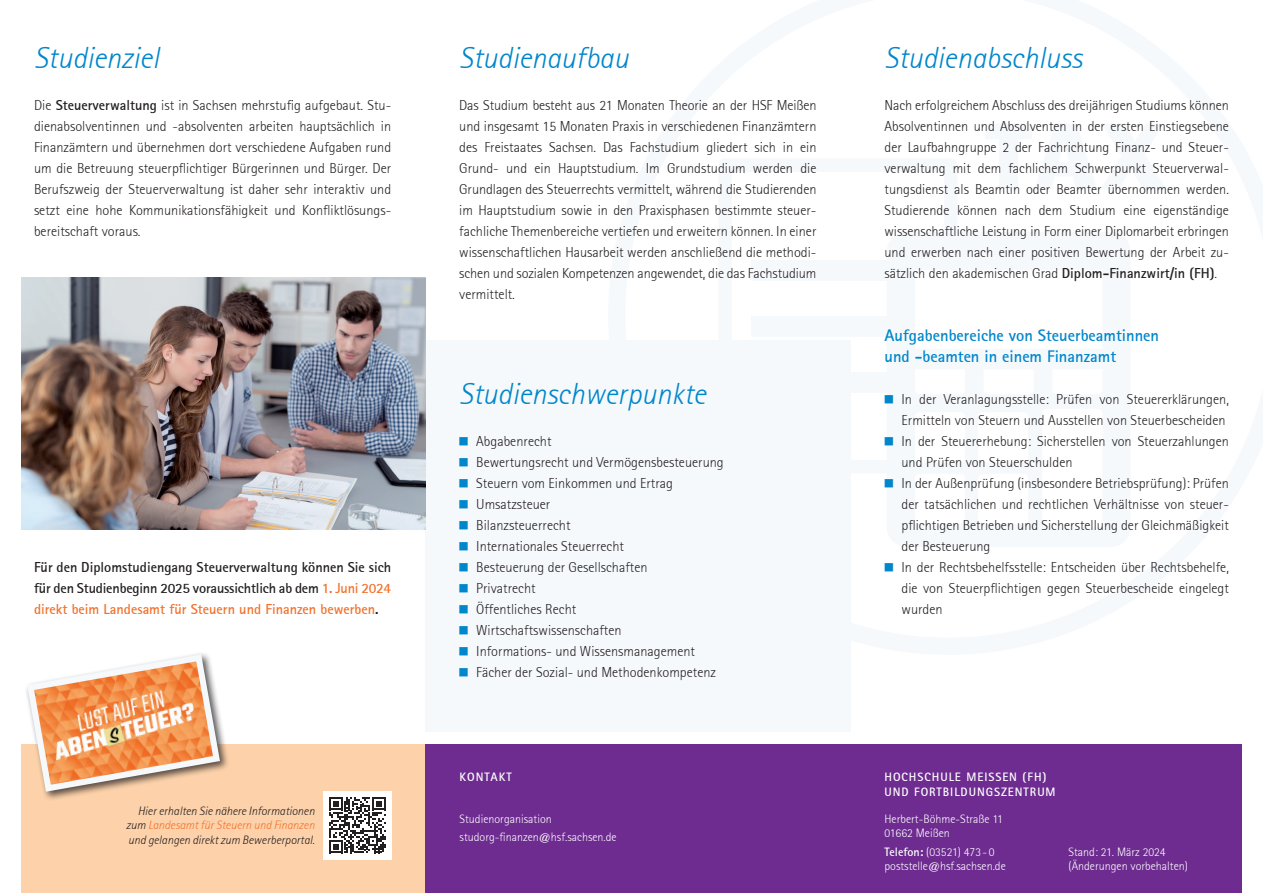
<style>
.page{position:relative;width:1263px;height:893px;background:#fff}
.page>*{position:absolute;margin:0;border:0;box-sizing:border-box;transform-origin:0 0}
.t1{font:italic 300 30px "Rotis Sans Serif";color:#0086cb}
.t2{font:700 16.5px/21px "Rotis Sans Serif";color:#0086cb}
.t3{font:300 14.25px/21px "Rotis Sans Serif";color:#231f20;text-align:justify}
.t4{font:700 14.25px/21px "Rotis Sans Serif";color:#231f20;text-align:justify}
.t5{font:300 12px/14.4px "Rotis Sans Serif";color:#fff}
.t6{font:italic 300 12px/14.4px "Rotis Sans Serif";color:#231f20;text-align:justify}
.t7{font:700 12px/14.4px "Rotis Sans Serif";letter-spacing:.08em;color:#fff}
.s1{font-weight:700}
.s2{color:#f3712c}
</style>
<div class="page">
<div style="left:21px;top:744px;width:404px;height:149px;background:#fdd2aa"></div>
<div style="left:425px;top:341px;width:425px;height:391px;background:#f6f9fc"></div>
<div style="left:425px;top:744px;width:817px;height:149px;background:#6e2c91"></div>
<img style="left:21px;top:278px;width:404px;height:252px">
<div style="left:24px;top:652px;width:206px;height:149px;background:#231f20;opacity:.75"></div>
<svg style="left:24px;top:652px;width:199px;height:143px"></svg>
<div style="left:323px;top:791px;width:68px;height:68px;background:#fff"></div>
<svg style="left:329px;top:797px;width:56px;height:56px"></svg>
<h1 class="t1" style="left:34px;top:40px;width:126px">Studienziel</h1>
<p class="t3" style="left:34px;top:94px;width:359px">Die <span class="s1">Steuerverwaltung</span> ist in Sachsen mehrstufig aufgebaut. Stu&shy;dienabsolventinnen und -absolventen arbeiten hauptsächlich in Finanzämtern und übernehmen dort verschiedene Aufgaben rund um die Betreuung steuerpflichtiger Bürgerinnen und Bürger. Der Berufszweig der Steuerverwaltung ist daher sehr interaktiv und setzt eine hohe Kommunikationsfähigkeit und Konfliktlösungs&shy;bereitschaft voraus.</p>
<p class="t4" style="left:34px;top:556px;width:359px">Für den Diplomstudiengang Steuerverwaltung können Sie sich für den Studienbeginn 2025 voraussichtlich ab dem <span class="s2">1. Juni 2024 direkt beim Landesamt für Steuern und Finanzen bewerben</span>.</p>
<h1 class="t1" style="left:459px;top:40px;width:171px">Studienaufbau</h1>
<p class="t3" style="left:459px;top:94px;width:359px">Das Studium besteht aus 21 Monaten Theorie an der HSF Meißen und insgesamt 15 Monaten Praxis in verschiedenen Finanzämtern des Freistaates Sachsen. Das Fachstudium gliedert sich in ein Grund- und ein Hauptstudium. Im Grundstudium werden die Grundlagen des Steuerrechts vermittelt, während die Studierenden im Hauptstudium sowie in den Praxisphasen bestimmte steuer&shy;fachliche Themenbereiche vertiefen und erweitern können. In einer wissenschaftlichen Hausarbeit werden anschließend die methodi&shy;schen und sozialen Kompetenzen angewendet, die das Fachstudium vermittelt.</p>
<h1 class="t1" style="left:459px;top:376px;width:248px">Studienschwerpunkte</h1>
<p class="t3" style="left:476px;top:430px;width:249px;text-align:left">Abgabenrecht<br>Bewertungsrecht und Vermögensbesteuerung<br>Steuern vom Einkommen und Ertrag<br>Umsatzsteuer<br>Bilanzsteuerrecht<br>Internationales Steuerrecht<br>Besteuerung der Gesellschaften<br>Privatrecht<br>Öffentliches Recht<br>Wirtschaftswissenschaften<br>Informations- und Wissensmanagement<br>Fächer der Sozial- und Methodenkompetenz</p>
<h1 class="t1" style="left:884px;top:40px;width:199px">Studienabschluss</h1>
<p class="t3" style="left:884px;top:94px;width:346px">Nach erfolgreichem Abschluss des dreijährigen Studiums können Absolventinnen und Absolventen in der ersten Einstiegsebene der Laufbahngruppe 2 der Fachrichtung Finanz- und Steuer&shy;verwaltung mit dem fachlichem Schwerpunkt Steuerverwal&shy;tungsdienst als Beamtin oder Beamter übernommen werden.<br>Studierende können nach dem Studium eine eigenständige wissenschaftliche Leistung in Form einer Diplomarbeit erbringen und erwerben nach einer positiven Bewertung der Arbeit zu&shy;sätzlich den akademischen Grad <span class="s1">Diplom-Finanzwirt/in (FH)</span>.</p>
<p class="t2" style="left:884px;top:324px;width:276px">Aufgabenbereiche von Steuerbeamtinnen und -beamten in einem Finanzamt</p>
<p class="t3" style="left:901px;top:388px;width:329px;text-align:left">In der Veranlagungsstelle: Prüfen von Steuererklärungen, Ermitteln von Steuern und Ausstellen von Steuerbescheiden In der Steuererhebung: Sicherstellen von Steuerzahlungen und Prüfen von Steuerschulden<br>In der Außenprüfung (insbesondere Betriebsprüfung): Prüfen der tatsächlichen und rechtlichen Verhältnisse von steuer&shy;pflichtigen Betrieben und Sicherstellung der Gleichmäßigkeit der Besteuerung<br>In der Rechtsbehelfsstelle: Entscheiden über Rechtsbehelfe, die von Steuerpflichtigen gegen Steuerbescheide eingelegt wurden</p>
<p class="t7" style="left:460px;top:770px;width:54px">KONTAKT</p>
<p class="t7" style="left:884px;top:770px;width:173px">HOCHSCHULE MEISSEN (FH)<br>UND FORTBILDUNGSZENTRUM</p>
<p class="t6" style="left:126px;top:804px;width:190px;text-indent:12px">Hier erhalten Sie nähere Informationen zum <span class="s2">Landesamt für Steuern und Finanzen </span>und gelangen direkt zum Bewerberportal.</p>
<p class="t5" style="left:884px;top:811px;width:120px">Herbert-Böhme-Straße 11<br>01662 Meißen</p>
<p class="t5" style="left:884px;top:844px;width:123px"><span class="s1">Telefon:</span> (03521) 473 - 0 poststelle@hsf.sachsen.de</p>
<p class="t5" style="left:1068px;top:844px;width:121px">Stand: 21. März 2024 (Änderungen vorbehalten)</p>
<p class="t5" style="left:460px;top:809px;width:159px;line-height:18.6px">Studienorganisation studorg-finanzen@hsf.sachsen.de</p>
</div>
